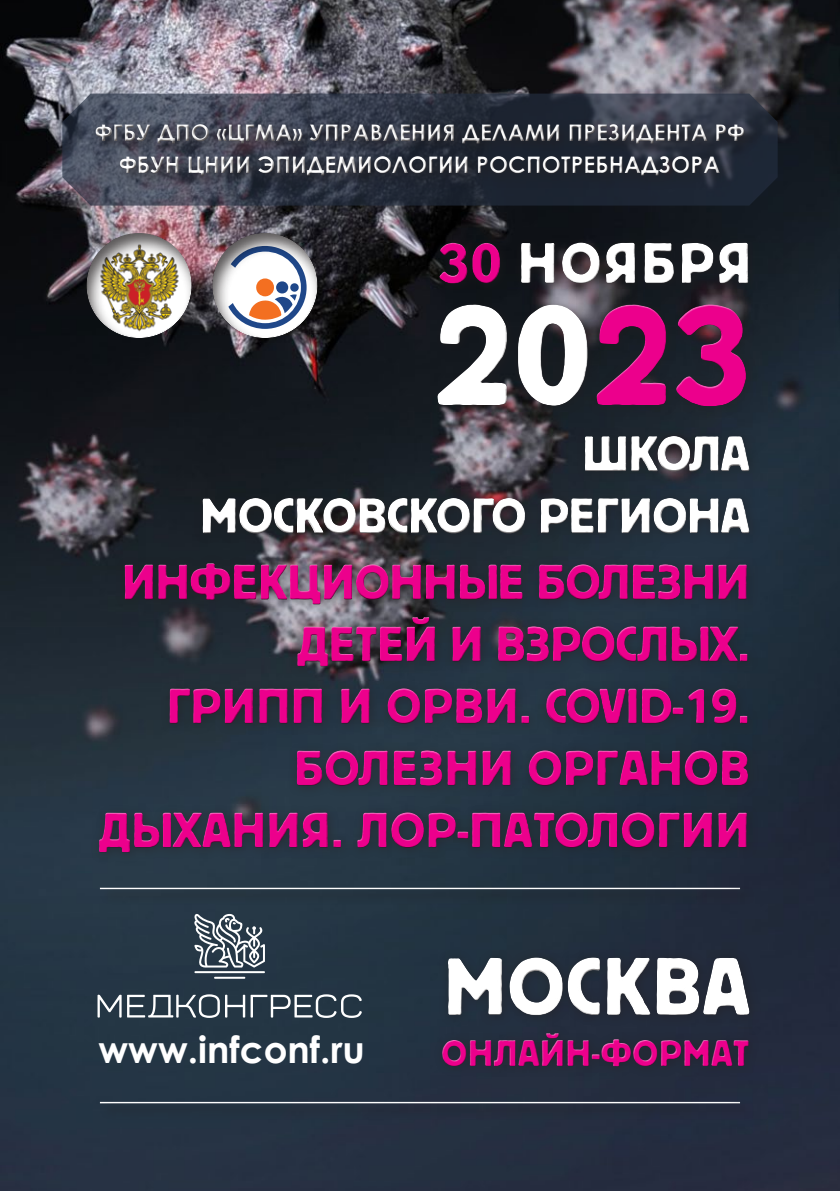
<style>
.page{position:relative;width:840px;height:1191px;background:#fff}
.page>*{position:absolute;margin:0;border:0;box-sizing:border-box;transform-origin:0 0}
.t1{font:150px "Bloc C";color:#fff}
.t2{font:84.8px "Bloc C";letter-spacing:.02em;color:#fff}
.t3{font:60px "Bloc C";letter-spacing:.06em;color:#fff}
.t4{font:52px "Bloc C";color:#ec008c}
.t5{font:52px "Bloc C";letter-spacing:.02em;color:#ec008c}
.t6{font:52px/62px "Bloc C";color:#fff;text-align:right}
.t7{font:38.6px "Bloc C";letter-spacing:.02em;color:#ec008c}
.t8{font:700 37.2px "Century Gothic";color:#fff}
.t9{font:700 23px/32.2px "Century Gothic";color:#fff}
.s1{color:#ec008c}
</style>
<div class="page">
<img style="left:0;top:0;width:839px;height:1191px">
<div style="left:90px;top:427px;width:670px;height:437px;background:#231f20;opacity:.5"></div>
<div style="left:98px;top:437px;width:651px;height:416px;background:#231f20;opacity:.75"></div>
<svg style="left:194px;top:914px;width:71px;height:64px"></svg>
<svg style="left:97px;top:994px;width:265px;height:24px"></svg>
<div style="left:99px;top:886px;width:656px;height:19px;background:#23323f"></div>
<div style="left:99px;top:885px;width:642px;height:6px;background:#231f20;opacity:.75"></div>
<svg style="left:62px;top:94px;width:715px;height:112px;background:#363c4a"></svg>
<div style="left:89px;top:118px;width:669px;height:72px;background:#231f20;opacity:.75"></div>
<div style="left:92px;top:122px;width:654px;height:53px;background:#fff;opacity:.75"></div>
<div style="left:93px;top:123px;width:654px;height:55px;background:#231f20;opacity:.75"></div>
<div style="left:433px;top:947px;width:328px;height:131px;background:#232c3d"></div>
<div style="left:441px;top:958px;width:309px;height:109px;background:#232a38"></div>
<div style="left:99px;top:1100px;width:656px;height:19px;background:#232e3e"></div>
<div style="left:99px;top:1099px;width:642px;height:6px;background:#231f20;opacity:.75"></div>
<div style="left:85px;top:232px;width:108px;height:106px;background:#231f20;opacity:.75"></div>
<div style="left:210px;top:232px;width:108px;height:106px;background:#231f20;opacity:.75"></div>
<div style="left:428px;top:233px;width:331px;height:186px;background:#231f20;opacity:.5"></div>
<div style="left:436px;top:244px;width:312px;height:163px;background:#231f20;opacity:.75"></div>
<p class="t9" style="left:120px;top:116px;width:626px;text-indent:-24px">ФГБУ ДПО «ЦГМА» Уп равления делами Президента РФ<br>ФБУН ЦНИИ</p>
<p class="t9" style="left:257px;top:148px;width:463px">эп идемиологии Роcпотребнадзора</p>
<h3 class="t3" style="left:438px;top:231px;width:314px"><span class="s1">30</span> ноября</h3>
<h1 class="t1" style="left:434px;top:275px;width:318px">20<span class="s1">23</span></h1>
<h3 class="t6" style="left:200px;top:422px;width:550px">Школа<br>Московского региона</h3>
<h3 class="t4" style="left:122px;top:554px;width:628px">Инфекционные болезни</h3>
<h3 class="t4" style="left:297px;top:616px;width:453px">детей и взрослых.</h3>
<h3 class="t4" style="left:167px;top:678px;width:236px">Грипп и ОРВИ</h3>
<h3 class="t4" style="left:519px;top:678px;width:231px">. COVID-19.</h3>
<h3 class="t5" style="left:294px;top:740px;width:456px">Болезни органов</h3>
<h3 class="t5" style="left:99px;top:802px;width:292px">дыхания. ЛОР</h3>
<h3 class="t5" style="left:457px;top:802px;width:293px">-патологии</h3>
<h2 class="t2" style="left:443px;top:941px;width:307px">Москва</h2>
<h3 class="t8" style="left:98px;top:1021px;width:268px">www.infconf.ru</h3>
<h3 class="t7" style="left:441px;top:1032px;width:309px">онлайн-формат</h3>
</div>
